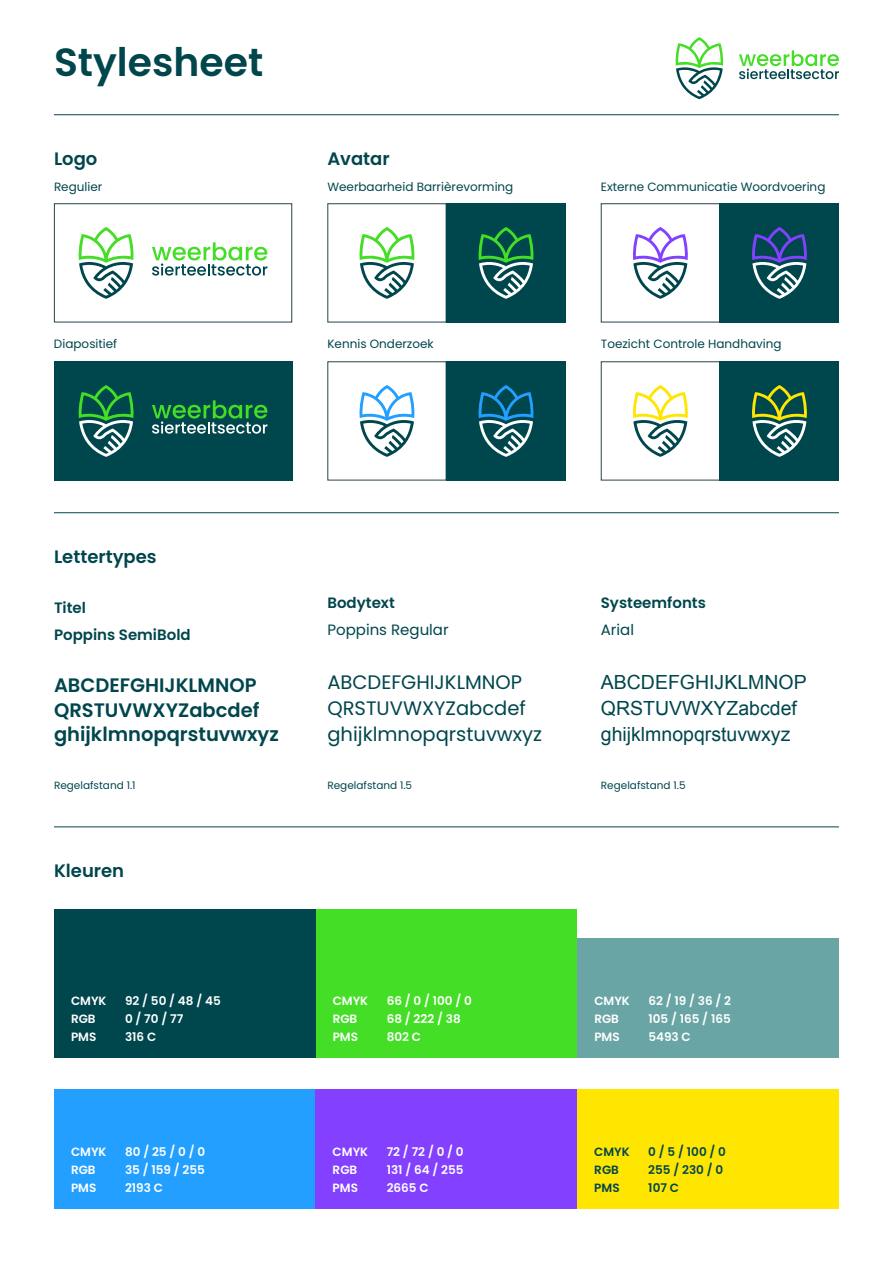
<style>
.page{position:relative;width:893px;height:1263px;background:#fff}
.page>*{position:absolute;margin:0;border:0;box-sizing:border-box;transform-origin:0 0}
.t1{font:600 39.3px "Poppins";color:#00464d}
.t2{font:600 19.5px/24.3px "Poppins";color:#00464d}
.t3{font:19.5px/26.1px "Poppins";color:#00464d}
.t4{font:19.5px/26.1px "Arial";color:#00464d}
.t5{font:600 18px "Poppins";color:#00464d}
.t6{font:600 15px/27px "Poppins";color:#00464d}
.t7{font:15px "Poppins";color:#00464d}
.t8{font:600 12px "Poppins";color:#fff}
.t9{font:12px "Poppins";color:#00464d}
.t10{font:600 12px "Poppins";color:#00464d}
.t11{font:10.5px "Poppins";color:#00464d}
</style>
<div class="page">
<div style="left:316px;top:909px;width:261px;height:149px;background:#44de26"></div>
<div style="left:54px;top:909px;width:262px;height:149px;background:#00464d"></div>
<div style="left:54px;top:1090px;width:262px;height:119px;background:#239fff"></div>
<div style="left:316px;top:1090px;width:261px;height:119px;background:#8340ff"></div>
<div style="left:577px;top:1090px;width:262px;height:119px;background:#ffe600"></div>
<div style="left:577px;top:939px;width:262px;height:119px;background:#69a5a5"></div>
<hr style="left:54px;top:512px;width:785px;height:1px;background:#00464d">
<hr style="left:54px;top:114px;width:785px;height:1px;background:#00464d">
<hr style="left:54px;top:826px;width:785px;height:1px;background:#00464d">
<svg style="left:676px;top:37px;width:47px;height:62px"></svg>
<svg style="left:739px;top:50px;width:100px;height:29px"></svg>
<div style="left:54px;top:203px;width:238px;height:119px;background:#fff;border:1px solid #27444b"></div>
<div style="left:601px;top:203px;width:119px;height:119px;background:#fff;border:1px solid #27444b"></div>
<div style="left:601px;top:361px;width:119px;height:119px;background:#fff;border:1px solid #27444b"></div>
<div style="left:720px;top:203px;width:119px;height:119px;background:#00464d"></div>
<div style="left:720px;top:361px;width:119px;height:119px;background:#00464d"></div>
<div style="left:54px;top:361px;width:238px;height:119px;background:#00464d"></div>
<svg style="left:79px;top:227px;width:55px;height:72px"></svg>
<svg style="left:152px;top:242px;width:115px;height:34px"></svg>
<svg style="left:633px;top:227px;width:55px;height:72px"></svg>
<svg style="left:633px;top:385px;width:55px;height:72px"></svg>
<svg style="left:752px;top:227px;width:55px;height:72px"></svg>
<svg style="left:752px;top:385px;width:55px;height:72px"></svg>
<svg style="left:79px;top:385px;width:55px;height:72px"></svg>
<svg style="left:152px;top:400px;width:115px;height:34px"></svg>
<div style="left:446px;top:203px;width:120px;height:119px;background:#00464d"></div>
<div style="left:446px;top:361px;width:120px;height:119px;background:#00464d"></div>
<svg style="left:360px;top:227px;width:54px;height:72px"></svg>
<svg style="left:360px;top:385px;width:54px;height:72px"></svg>
<svg style="left:479px;top:227px;width:54px;height:72px"></svg>
<svg style="left:479px;top:385px;width:54px;height:72px"></svg>
<h1 class="t1" style="left:54px;top:40px;width:211px">Stylesheet</h1>
<h3 class="t5" style="left:54px;top:148px;width:45px">Logo</h3>
<p class="t9" style="left:54px;top:179px;width:50px">Regulier</p>
<h3 class="t5" style="left:327px;top:148px;width:64px">Avatar</h3>
<p class="t9" style="left:327px;top:179px;width:187px">Weerbaarheid Barrièrevorming</p>
<p class="t9" style="left:601px;top:179px;width:226px">Externe Communicatie Woordvoering</p>
<p class="t9" style="left:54px;top:337px;width:65px">Diapositief</p>
<p class="t9" style="left:601px;top:337px;width:182px">Toezicht Controle Handhaving</p>
<p class="t9" style="left:327px;top:337px;width:108px">Kennis Onderzoek</p>
<h3 class="t5" style="left:54px;top:546px;width:104px">Lettertypes</h3>
<p class="t6" style="left:54px;top:594px;width:138px">Titel<br>Poppins SemiBold</p>
<h2 class="t2" style="left:54px;top:673px;width:226px">ABCDEFGHIJKLMNOP<br>QRSTUVWXYZabcdef ghijklmnopqrstuvwxyz</h2>
<p class="t11" style="left:54px;top:779px;width:83px">Regelafstand 1.1</p>
<p class="t11" style="left:327px;top:779px;width:86px">Regelafstand 1.5</p>
<p class="t11" style="left:601px;top:779px;width:86px">Regelafstand 1.5</p>
<p class="t6" style="left:601px;top:589px;width:107px">Systeemfonts</p>
<p class="t7" style="left:601px;top:620px;width:35px">Arial</p>
<h2 class="t4" style="left:601px;top:669px;width:207px">ABCDEFGHIJKLMNOP<br>QRSTUVWXYZabcdef ghijklmnopqrstuvwxyz</h2>
<p class="t6" style="left:327px;top:589px;width:69px">Bodytext</p>
<p class="t7" style="left:327px;top:620px;width:123px">Poppins Regular</p>
<h2 class="t3" style="left:327px;top:669px;width:216px">ABCDEFGHIJKLMNOP<br>QRSTUVWXYZabcdef ghijklmnopqrstuvwxyz</h2>
<h3 class="t5" style="left:54px;top:860px;width:72px">Kleuren</h3>
<p class="t8" style="left:71px;top:994px;width:37px">CMYK</p>
<p class="t8" style="left:125px;top:994px;width:97px">92 / 50 / 48 / 45</p>
<p class="t8" style="left:71px;top:1012px;width:26px">RGB</p>
<p class="t8" style="left:125px;top:1012px;width:60px">0 / 70 / 77</p>
<p class="t8" style="left:71px;top:1030px;width:27px">PMS</p>
<p class="t8" style="left:125px;top:1030px;width:33px">316 C</p>
<p class="t8" style="left:71px;top:1145px;width:37px">CMYK</p>
<p class="t8" style="left:125px;top:1145px;width:82px">80 / 25 / 0 / 0</p>
<p class="t8" style="left:71px;top:1163px;width:26px">RGB</p>
<p class="t8" style="left:125px;top:1163px;width:81px">35 / 159 / 255</p>
<p class="t8" style="left:71px;top:1181px;width:27px">PMS</p>
<p class="t8" style="left:125px;top:1181px;width:40px">2193 C</p>
<p class="t8" style="left:333px;top:994px;width:37px">CMYK</p>
<p class="t8" style="left:387px;top:994px;width:87px">66 / 0 / 100 / 0</p>
<p class="t8" style="left:333px;top:1012px;width:26px">RGB</p>
<p class="t8" style="left:387px;top:1012px;width:76px">68 / 222 / 38</p>
<p class="t8" style="left:333px;top:1030px;width:27px">PMS</p>
<p class="t8" style="left:387px;top:1030px;width:36px">802 C</p>
<p class="t8" style="left:333px;top:1145px;width:37px">CMYK</p>
<p class="t8" style="left:387px;top:1145px;width:79px">72 / 72 / 0 / 0</p>
<p class="t8" style="left:333px;top:1163px;width:26px">RGB</p>
<p class="t8" style="left:387px;top:1163px;width:78px">131 / 64 / 255</p>
<p class="t8" style="left:333px;top:1181px;width:27px">PMS</p>
<p class="t8" style="left:387px;top:1181px;width:44px">2665 C</p>
<p class="t8" style="left:594px;top:994px;width:37px">CMYK</p>
<p class="t8" style="left:648px;top:994px;width:84px">62 / 19 / 36 / 2</p>
<p class="t8" style="left:594px;top:1012px;width:26px">RGB</p>
<p class="t8" style="left:648px;top:1012px;width:84px">105 / 165 / 165</p>
<p class="t8" style="left:594px;top:1030px;width:27px">PMS</p>
<p class="t8" style="left:648px;top:1030px;width:44px">5493 C</p>
<p class="t10" style="left:594px;top:1145px;width:37px">CMYK</p>
<p class="t10" style="left:648px;top:1145px;width:79px">0 / 5 / 100 / 0</p>
<p class="t10" style="left:594px;top:1163px;width:26px">RGB</p>
<p class="t10" style="left:648px;top:1163px;width:77px">255 / 230 / 0</p>
<p class="t10" style="left:594px;top:1181px;width:27px">PMS</p>
<p class="t10" style="left:648px;top:1181px;width:32px">107 C</p>
</div>
